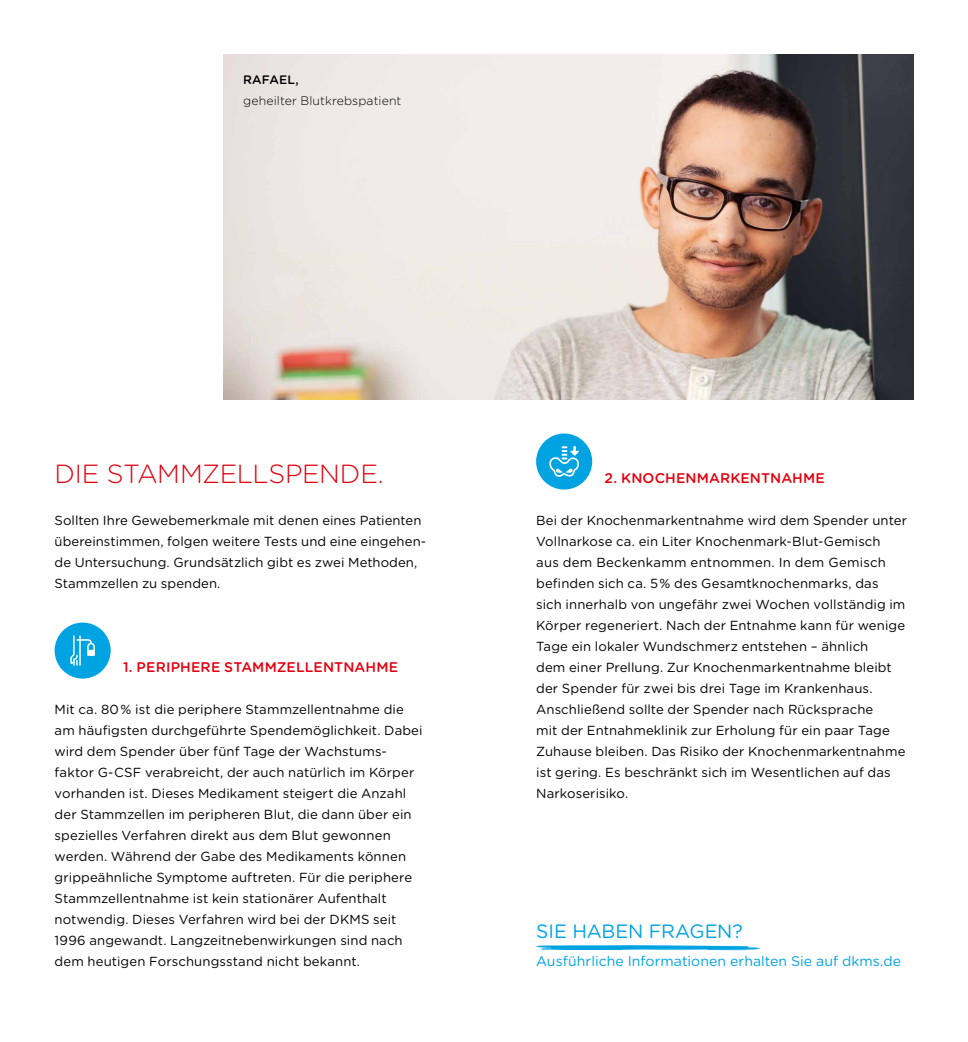
<style>
.page{position:relative;width:968px;height:1042px;background:#fff}
.page>*{position:absolute;margin:0;border:0;box-sizing:border-box;transform-origin:0 0}
.t1{font:300 26.25px "Gotham Rounded";letter-spacing:-.015em;color:#e3000f}
.t2{font:19.25px "Gotham Rounded";letter-spacing:-.01em;color:#00a3e2}
.t3{font:500 14px "Gotham Rounded";letter-spacing:.01em;color:#e3000f}
.t4{font:14px "Gotham Rounded";letter-spacing:.005em;color:#00a3e2}
.t5{font:13.12px/21px "Gotham Rounded";letter-spacing:.01em;color:#000}
.t6{font:300 12.25px "Gotham Rounded";letter-spacing:.005em;color:#000}
.t7{font:500 12.25px "Gotham Rounded";letter-spacing:.01em;color:#000}
</style>
<div class="page">
<img style="left:223px;top:55px;width:690px;height:344px">
<div style="left:536px;top:433px;width:56px;height:56px;background:#00a3e2;border-radius:50%"></div>
<svg style="left:549px;top:446px;width:30px;height:31px"></svg>
<svg style="left:536px;top:945px;width:224px;height:5px"></svg>
<div style="left:55px;top:622px;width:56px;height:56px;background:#00a3e2;border-radius:50%"></div>
<svg style="left:70px;top:635px;width:25px;height:31px"></svg>
<p class="t7" style="left:243px;top:71px;width:57px">RAFAEL,</p>
<p class="t6" style="left:243px;top:92px;width:160px">geheilter Blutkrebspatient</p>
<h1 class="t1" style="left:55px;top:456px;width:330px">DIE STAMMZELLSPENDE.</h1>
<p class="t5" style="left:55px;top:509px;width:373px">Sollten Ihre Gewebemerkmale mit denen eines Patienten übereinstimmen, folgen weitere Tests und eine eingehen&shy;de Untersuchung. Grundsätzlich gibt es zwei Methoden, Stammzellen zu spenden.</p>
<p class="t3" style="left:123px;top:657px;width:276px">1. PERIPHERE STAMMZELLENTNAHME</p>
<p class="t5" style="left:55px;top:698px;width:369px">Mit ca. 80 % ist die periphere Stammzellentnahme die am häufigsten durchgeführte Spendemöglichkeit. Dabei wird dem Spender über fünf Tage der Wachstums&shy;faktor G-CSF verabreicht, der auch natürlich im Körper vorhanden ist. Dieses Medikament steigert die Anzahl der Stammzellen im peripheren Blut, die dann über ein spezielles Verfahren direkt aus dem Blut gewonnen werden. Während der Gabe des Medikaments können grippeähnliche Symptome auftreten. Für die periphere Stammzellentnahme ist kein stationärer Aufenthalt notwendig. Dieses Verfahren wird bei der DKMS seit 1996 angewandt. Langzeitnebenwirkungen sind nach dem heutigen Forschungsstand nicht bekannt.</p>
<p class="t3" style="left:604px;top:468px;width:222px">2. KNOCHENMARKENTNAHME</p>
<p class="t5" style="left:536px;top:509px;width:372px">Bei der Knochenmarkentnahme wird dem Spender unter Vollnarkose ca. ein Liter Knochenmark-Blut-Gemisch<br>aus dem Beckenkamm entnommen. In dem Gemisch befinden sich ca. 5 % des Gesamtknochenmarks, das sich innerhalb von ungefähr zwei Wochen vollständig im Körper regeneriert. Nach der Entnahme kann für wenige Tage ein lokaler Wundschmerz entstehen – ähnlich<br>dem einer Prellung. Zur Knochenmarkentnahme bleibt der Spender für zwei bis drei Tage im Krankenhaus.<br>Anschließend sollte der Spender nach Rücksprache<br>mit der Entnahmeklinik zur Erholung für ein paar Tage Zuhause bleiben. Das Risiko der Knochenmarkentnahme ist gering. Es beschränkt sich im Wesentlichen auf das Narkoserisiko.</p>
<h2 class="t2" style="left:536px;top:918px;width:208px">SIE HABEN FRAGEN?</h2>
<p class="t4" style="left:536px;top:951px;width:366px">Ausführliche Informationen erhalten Sie auf dkms.de</p>
</div>
